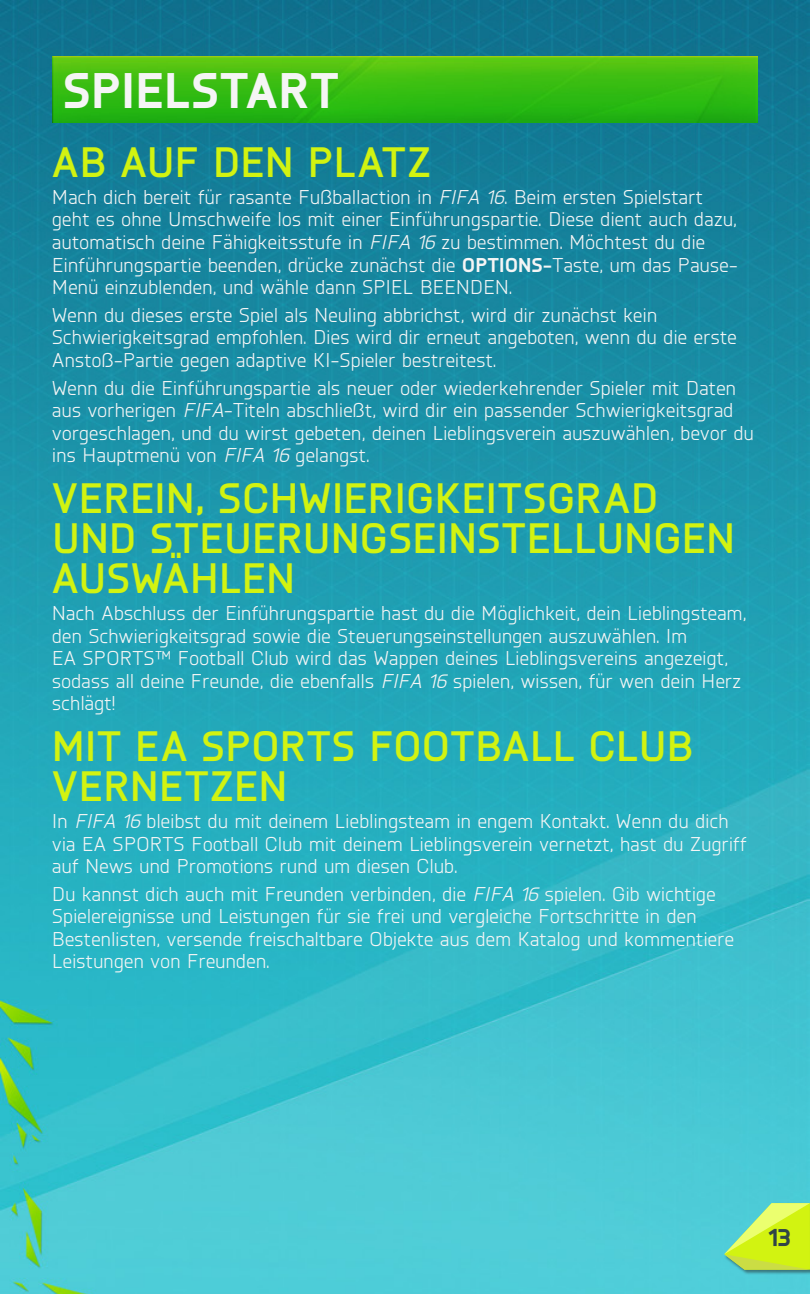
<style>
.page{position:relative;width:810px;height:1294px;background:#fff}
.page>*{position:absolute;margin:0;border:0;box-sizing:border-box;transform-origin:0 0}
.t1{font:800 50px "Knul";letter-spacing:.015em;color:#f5f5f5}
.t2{font:700 42.5px/40px "Knul";letter-spacing:.015em;color:#d2f311}
.t3{font:800 25px "Knul";color:#304447}
.t4{font:20px/22.5px "Knul";letter-spacing:.02em;color:#f5f5f5}
.s1{font-style:italic}
.s2{font-weight:800}
.s3{font-weight:700}
</style>
<div class="page">
<img style="left:0;top:0;width:810px;height:1294px">
<div style="left:724px;top:1203px;width:86px;height:72px;background:#231f20;opacity:.5"></div>
<svg style="left:724px;top:1203px;width:86px;height:66px;background:#b5e954"></svg>
<img style="left:52px;top:56px;width:706px;height:66px">
<h1 class="t1" style="left:63px;top:52px;width:277px">SPIELSTART</h1>
<h2 class="t2" style="left:52px;top:139px;width:380px">AB AUF DEN PLATZ</h2>
<p class="t4" style="left:52px;top:185px;width:687px">Mach dich bereit für rasante Fußballaction in <span class="s1">FIFA 16</span>. Beim ersten Spielstart geht es ohne Umschweife los mit einer Einführungspartie. Diese dient auch dazu, automatisch deine Fähigkeitsstufe in <span class="s1">FIFA 16</span> zu bestimmen. Möchtest du die Einführungspartie beenden, drücke zunächst die <span class="s2">OPTIONS</span><span class="s3">-</span>Taste, um das Pause-Menü einzublenden, und wähle dann SPIEL BEENDEN.</p>
<p class="t4" style="left:52px;top:303px;width:686px">Wenn du dieses erste Spiel als Neuling abbrichst, wird dir zunächst kein<br>Schwierigkeitsgrad empfohlen. Dies wird dir erneut angeboten, wenn du die erste<br>Anstoß-Partie gegen adaptive KI-Spieler bestreitest.</p>
<p class="t4" style="left:52px;top:376px;width:703px">Wenn du die Einführungspartie als neuer oder wiederkehrender Spieler mit Daten aus vorherigen <span class="s1">FIFA</span>-Titeln abschließt, wird dir ein passender Schwierigkeitsgrad vorgeschlagen, und du wirst gebeten, deinen Lieblingsverein auszuwählen, bevor du ins Hauptmenü von <span class="s1">FIFA 16</span> gelangst.</p>
<h2 class="t2" style="left:52px;top:475px;width:684px">VEREIN, SCHWIERIGKEITSGRAD<br>UND STEUERUNGSEINSTELLUNGEN<br>AUSWÄHLEN</h2>
<p class="t4" style="left:52px;top:601px;width:696px">Nach Abschluss der Einführungspartie hast du die Möglichkeit, dein Lieblingsteam, den Schwierigkeitsgrad sowie die Steuerungseinstellungen auszuwählen. Im<br>EA SPORTS™ Football Club wird das Wappen deines Lieblingsvereins angezeigt, sodass all deine Freunde, die ebenfalls <span class="s1">FIFA 16</span> spielen, wissen, für wen dein Herz schlägt!</p>
<h2 class="t2" style="left:52px;top:722px;width:642px">MIT EA SPORTS FOOTBALL CLUB<br>VERNETZEN</h2>
<p class="t4" style="left:52px;top:809px;width:696px">In <span class="s1">FIFA 16</span> bleibst du mit deinem Lieblingsteam in engem Kontakt. Wenn du dich via EA SPORTS Football Club mit deinem Lieblingsverein vernetzt, hast du Zugriff auf News und Promotions rund um diesen Club.</p>
<p class="t4" style="left:52px;top:882px;width:683px">Du kannst dich auch mit Freunden verbinden, die <span class="s1">FIFA 16</span> spielen. Gib wichtige Spielereignisse und Leistungen für sie frei und vergleiche Fortschritte in den Bestenlisten, versende freischaltbare Objekte aus dem Katalog und kommentiere Leistungen von Freunden.</p>
<p class="t3" style="left:768px;top:1218px;width:24px">13</p>
</div>
